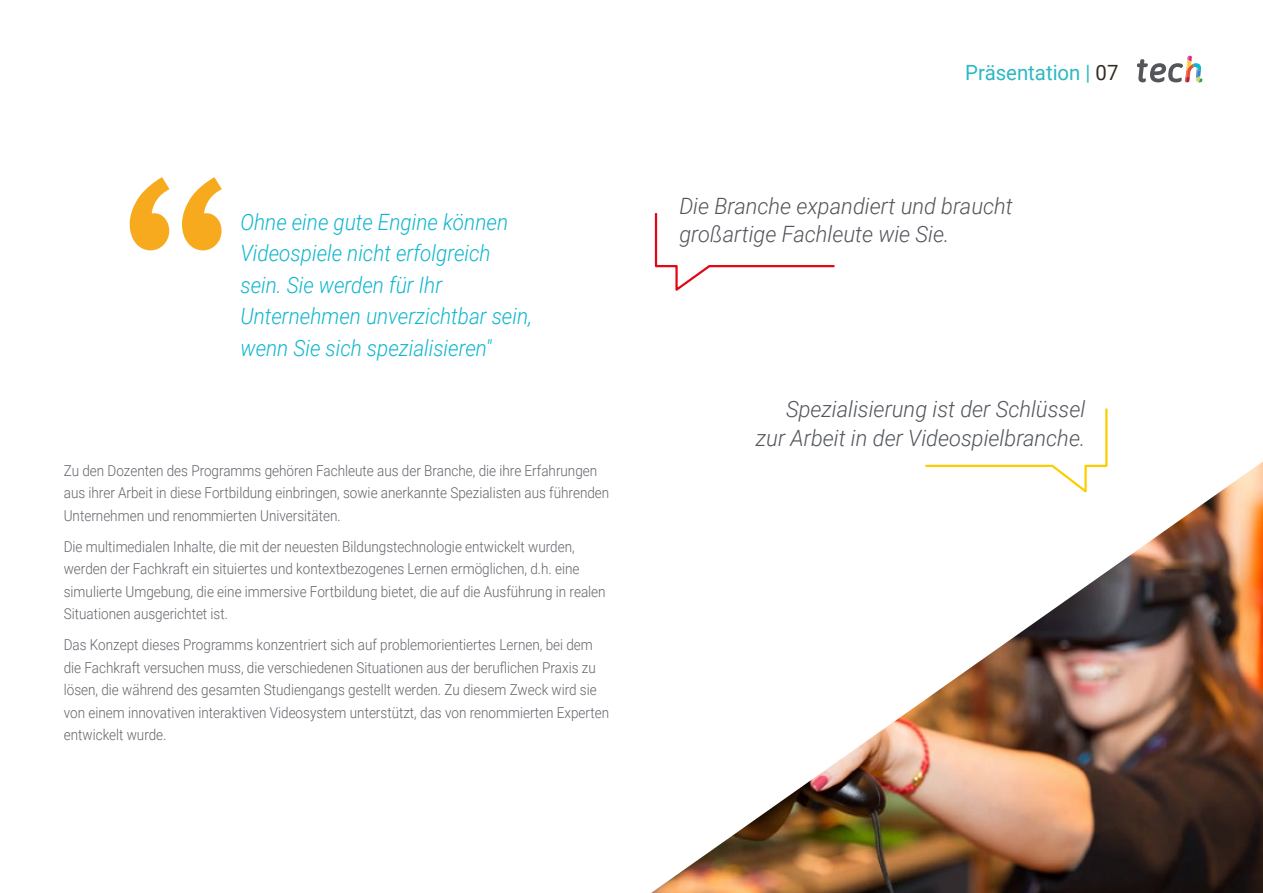
<style>
.page{position:relative;width:1263px;height:893px;background:#fff}
.page>*{position:absolute;margin:0;border:0;box-sizing:border-box;transform-origin:0 0}
.t1{font:italic 300 22.5px/31.5px "Roboto";color:#0fb6cf;scale:.92 1}
.t2{font:italic 300 22.5px/28.5px "Roboto";color:#52555b;text-align:right}
.t3{font:21px "Roboto";color:#2db8c5}
.t4{font:300 15px/22.5px "Roboto";color:#61646a;scale:.9 1}
.s1{color:#312e20}
</style>
<div class="page">
<svg style="left:130px;top:177px;width:92px;height:73px"></svg>
<svg style="left:1105px;top:408px;width:3px;height:53px"></svg>
<svg style="left:654px;top:213px;width:181px;height:78px"></svg>
<svg style="left:1137px;top:56px;width:65px;height:27px"></svg>
<img style="left:651px;top:461px;width:612px;height:432px">
<h1 class="t1" style="left:240px;top:205px;width:319px">Ohne eine gute Engine können<br>Videospiele nicht erfolgreich sein. Sie werden für Ihr<br>Unternehmen unverzichtbar sein, wenn Sie sich spezialisieren"</h1>
<p class="t4" style="left:64px;top:459px;width:608px">Zu den Dozenten des Programms gehören Fachleute aus der Branche, die ihre Erfahrungen aus ihrer Arbeit in diese Fortbildung einbringen, sowie anerkannte Spezialisten aus führenden<br>Unternehmen und renommierten Universitäten.</p>
<p class="t4" style="left:64px;top:535px;width:603px">Die multimedialen Inhalte, die mit der neuesten Bildungstechnologie entwickelt wurden, werden der Fachkraft ein situiertes und kontextbezogenes Lernen ermöglichen, d.h. eine simulierte Umgebung, die eine immersive Fortbildung bietet, die auf die Ausführung in realen Situationen ausgerichtet ist.</p>
<p class="t4" style="left:64px;top:633px;width:607px">Das Konzept dieses Programms konzentriert sich auf problemorientiertes Lernen, bei dem die Fachkraft versuchen muss, die verschiedenen Situationen aus der beruflichen Praxis zu lösen, die während des gesamten Studiengangs gestellt werden. Zu diesem Zweck wird sie von einem innovativen interaktiven Videosystem unterstützt, das von renommierten Experten entwickelt wurde.</p>
<h2 class="t3" style="left:965px;top:57px;width:155px">Präsentation | <span class="s1">07</span></h2>
<h1 class="t2" style="left:679px;top:191px;width:335px;text-align:left">Die Branche expandiert und braucht großartige Fachleute wie Sie.</h1>
<h1 class="t2" style="left:756px;top:394px;width:331px">Spezialisierung ist der Schlüssel zur Arbeit in der Videospielbranche.</h1>
</div>
